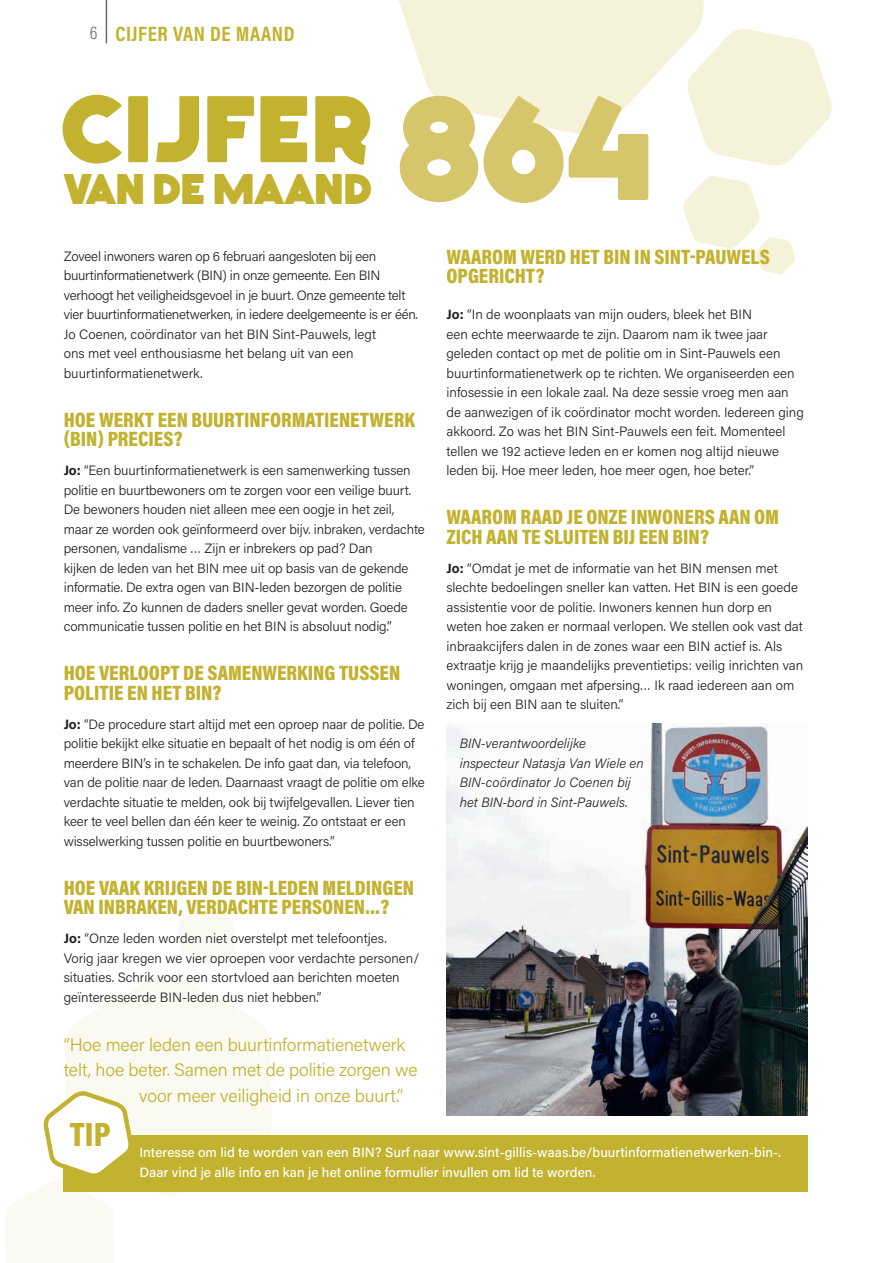
<style>
.page{position:relative;width:893px;height:1263px;background:#fff}
.page>*{position:absolute;margin:0;border:0;box-sizing:border-box;transform-origin:0 0}
.Titel{font:153px "Fat Frank";color:#d5c66b}
.Titel-2{font:99px "Fat Frank";color:#c2b22f}
.Titel-3{font:45px "Fat Frank";letter-spacing:-.015em;color:#c2b22f}
.Tussen_titel{font:900 34.05px "Acumin Pro Cond";color:#c2b22f}
.Tussen_titel-2{font:900 21px/19.5px "Acumin Pro Cond";color:#c2b22f}
.Tussen_titel-3{font:700 21px "Acumin Pro Cond";letter-spacing:.025em;color:#c2b22f}
.citaat{font:300 18px "Acumin Pro";letter-spacing:-.01em;color:#c2b22f}
.opsomming{font:300 13.5px/19.5px "Acumin Pro";letter-spacing:-.005em;color:#231f20}
.Tekst{font:500 13.5px/19.5px "Acumin Pro";color:#fff}
.Onderschrift_foto{font:italic 300 13.5px/19.5px "Acumin Pro";color:#231f20}
.s1{font-weight:300;font-size:18px;color:#6c6d70}
.s2{font-weight:700}
</style>
<div class="page">
<hr style="left:106px;top:0;width:1px;height:43px;background:#6c6d70">
<svg style="left:65px;top:976px;width:207px;height:219px;fill:#fbfaf2"></svg>
<svg style="left:179px;top:908px;width:56px;height:56px"></svg>
<svg style="left:399px;top:0;width:305px;height:134px;fill:#f5f2da"></svg>
<svg style="left:685px;top:27px;width:147px;height:139px"></svg>
<svg style="left:683px;top:176px;width:112px;height:98px"></svg>
<div style="left:64px;top:1135px;width:744px;height:57px;background:#c2b22f"></div>
<img style="left:446px;top:724px;width:362px;height:391px">
<svg style="left:5px;top:1087px;width:133px;height:176px"></svg>
<p class="Tussen_titel-3" style="left:90px;top:20px;width:206px"><span class="s1">6</span> CIJFER VAN DE MAAND</p>
<p class="Titel-2" style="left:63px;top:79px;width:314px">CIJFER</p>
<p class="Titel-3" style="left:64px;top:166px;width:312px">VAN DE MAAND</p>
<p class="Titel" style="left:400px;top:72px;width:255px">864</p>
<p class="opsomming" style="left:64px;top:246px;width:356px">Zoveel inwoners waren op 6 februari aangesloten bij een buurtinformatienetwerk (BIN) in onze gemeente. Een BIN verhoogt het veiligheidsgevoel in je buurt. Onze gemeente telt vier buurtinformatienetwerken, in iedere deelgemeente is er één.</p>
<p class="opsomming" style="left:64px;top:324px;width:314px">Jo Coenen, coördinator van het BIN Sint-Pauwels, legt ons met veel enthousiasme het belang uit van een buurtinformatienetwerk.</p>
<p class="Tussen_titel-2" style="left:64px;top:409px;width:353px">HOE WERKT EEN BUURTINFORMATIENETWERK (BIN) PRECIES?</p>
<p class="opsomming" style="left:64px;top:460px;width:363px"><span class="s2">Jo:</span> “Een buurtinformatienetwerk is een samenwerking tussen politie en buurtbewoners om te zorgen voor een veilige buurt.<br>De bewoners houden niet alleen mee een oogje in het zeil, maar ze worden ook geïnformeerd over bijv. inbraken, verdachte personen, vandalisme … Zijn er inbrekers op pad? Dan<br>kijken de leden van het BIN mee uit op basis van de gekende informatie. De extra ogen van BIN-leden bezorgen de politie meer info. Zo kunnen de daders sneller gevat worden. Goede communicatie tussen politie en het BIN is absoluut nodig.”</p>
<p class="Tussen_titel-2" style="left:64px;top:663px;width:338px">HOE VERLOOPT DE SAMENWERKING TUSSEN<br>POLITIE EN HET BIN?</p>
<p class="opsomming" style="left:64px;top:714px;width:363px"><span class="s2">Jo:</span> “De procedure start altijd met een oproep naar de politie. De politie bekijkt elke situatie en bepaalt of het nodig is om één of meerdere BIN’s in te schakelen. De info gaat dan, via telefoon, van de politie naar de leden. Daarnaast vraagt de politie om elke verdachte situatie te melden, ook bij twijfelgevallen. Liever tien keer te veel bellen dan één keer te weinig. Zo ontstaat er een wisselwerking tussen politie en buurtbewoners.”</p>
<p class="Tussen_titel-2" style="left:64px;top:877px;width:352px">HOE VAAK KRIJGEN DE BIN-LEDEN MELDINGEN<br>VAN INBRAKEN, VERDACHTE PERSONEN…?</p>
<p class="opsomming" style="left:64px;top:928px;width:357px"><span class="s2">Jo:</span> “Onze leden worden niet overstelpt met telefoontjes.<br>Vorig jaar kregen we vier oproepen voor verdachte personen/ situaties. Schrik voor een stortvloed aan berichten moeten geïnteresseerde BIN-leden dus niet hebben.”</p>
<p class="citaat" style="left:64px;top:1032px;width:343px">“Hoe meer leden een buurtinformatienetwerk</p>
<p class="citaat" style="left:64px;top:1058px;width:355px">telt, hoe beter. Samen met de politie zorgen we</p>
<p class="citaat" style="left:139px;top:1083px;width:266px">voor meer veiligheid in onze buurt.”</p>
<p class="Tussen_titel-2" style="left:446px;top:246px;width:325px">WAAROM WERD HET BIN IN SINT-PAUWELS<br>OPGERICHT?</p>
<p class="opsomming" style="left:446px;top:304px;width:359px"><span class="s2">Jo:</span> “In de woonplaats van mijn ouders, bleek het BIN<br>een echte meerwaarde te zijn. Daarom nam ik twee jaar geleden contact op met de politie om in Sint-Pauwels een buurtinformatienetwerk op te richten. We organiseerden een infosessie in een lokale zaal. Na deze sessie vroeg men aan de aanwezigen of ik coördinator mocht worden. Iedereen ging akkoord. Zo was het BIN Sint-Pauwels een feit. Momenteel tellen we 192 actieve leden en er komen nog altijd nieuwe leden bij. Hoe meer leden, hoe meer ogen, hoe beter.”</p>
<p class="Tussen_titel-2" style="left:446px;top:507px;width:334px">WAAROM RAAD JE ONZE INWONERS AAN OM<br>ZICH AAN TE SLUITEN BIJ EEN BIN?</p>
<p class="opsomming" style="left:446px;top:558px;width:358px"><span class="s2">Jo:</span> “Omdat je met de informatie van het BIN mensen met slechte bedoelingen sneller kan vatten. Het BIN is een goede assistentie voor de politie. Inwoners kennen hun dorp en weten hoe zaken er normaal verlopen. We stellen ook vast dat inbraakcijfers dalen in de zones waar een BIN actief is. Als extraatje krijg je maandelijks preventietips: veilig inrichten van woningen, omgaan met afpersing… Ik raad iedereen aan om zich bij een BIN aan te sluiten.”</p>
<p class="Onderschrift_foto" style="left:460px;top:733px;width:185px">BIN-verantwoordelijke inspecteur Natasja Van Wiele en<br>BIN-coördinator Jo Coenen bij het BIN-bord in Sint-Pauwels.</p>
<p class="Tussen_titel" style="left:70px;top:1112px;width:42px">TIP</p>
<p class="Tekst" style="left:139px;top:1142px;width:643px">Interesse om lid te worden van een BIN? Surf naar www.sint-gillis-waas.be/buurtinformatienetwerken-bin-.<br>Daar vind je alle info en kan je het online formulier invullen om lid te worden.</p>
</div>
